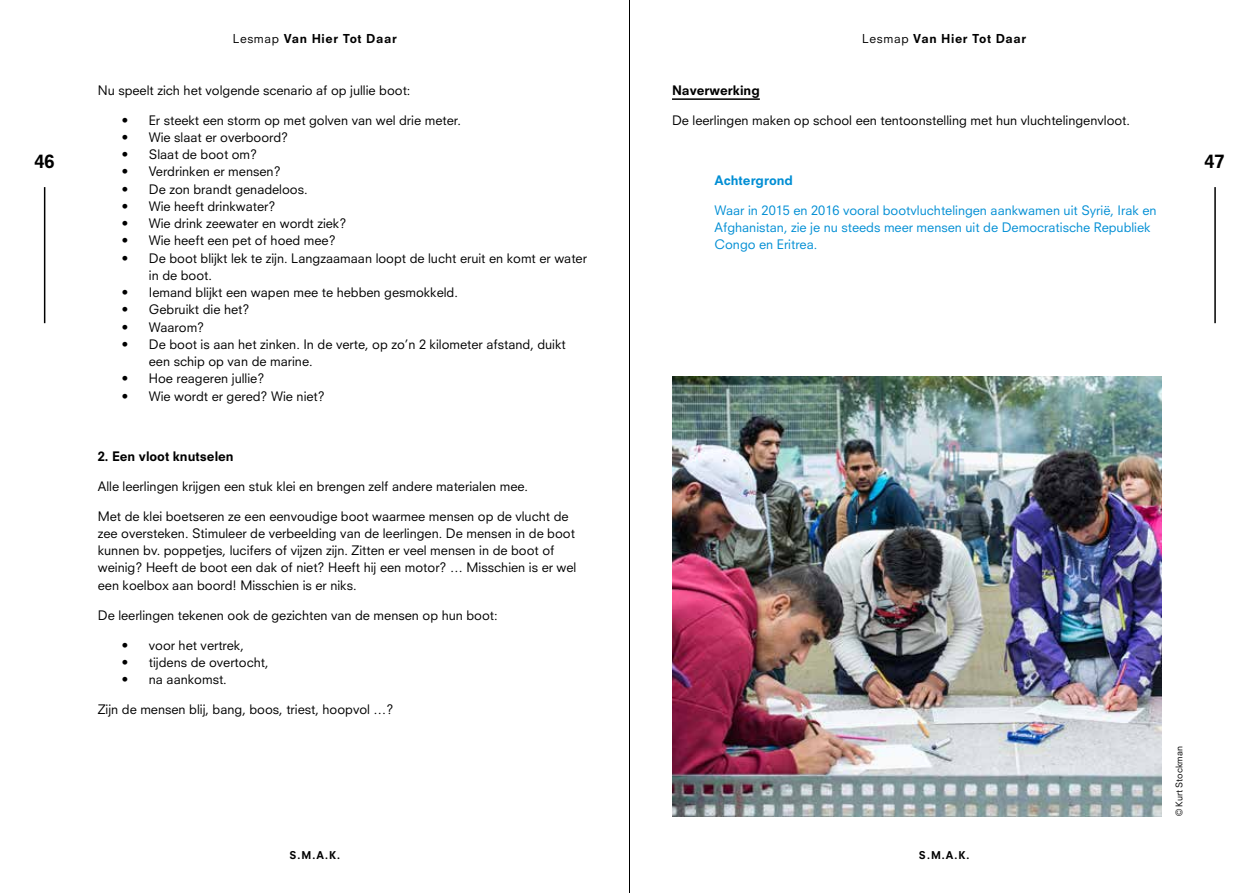
<style>
.page{position:relative;width:1259px;height:893px;background:#fff}
.page>*{position:absolute;margin:0;border:0;box-sizing:border-box;transform-origin:0 0}
.t1{font:800 18px "Neuzeit SLT Std";color:#000}
.t2{font:12.75px/17.2px "Neuzeit SLT Std";color:#000}
.t3{font:12.75px/17.2px "Neuzeit SLT Std";color:#008ed4}
.t4{font:800 12.75px "Neuzeit SLT Std";color:#000}
.t5{font:800 12.75px "Neuzeit SLT Std";color:#008ed4}
.t6{font:800 12px "Neuzeit SLT Std";letter-spacing:.05em;color:#000}
.t7{font:800 10.5px "Neuzeit SLT Std";color:#000}
.t8{font:9px "Neuzeit SLT Std";color:#000}
.s1{font-weight:400}
</style>
<div class="page">
<hr style="left:44px;top:187px;width:1px;height:136px;background:#000">
<hr style="left:1214px;top:187px;width:1px;height:136px;background:#000">
<hr style="left:629px;top:0;width:1px;height:893px;background:#000">
<hr style="left:672px;top:98px;width:88px;height:2px;background:#000">
<img style="left:672px;top:376px;width:489px;height:440px">
<p class="t6" style="left:233px;top:31px;width:165px"><span class="s1">Lesmap</span> Van Hier Tot Daar</p>
<p class="t6" style="left:862px;top:31px;width:165px"><span class="s1">Lesmap</span> Van Hier Tot Daar</p>
<p class="t4" style="left:672px;top:82px;width:89px">Naverwerking</p>
<p class="t2" style="left:672px;top:111px;width:459px">De leerlingen maken op school een tentoonstelling met hun vluchtelingenvloot.</p>
<p class="t2" style="left:98px;top:81px;width:314px">Nu speelt zich het volgende scenario af op jullie boot:</p>
<p class="t2" style="left:122px;top:111px;width:340px">• Er steekt een storm op met golven van wel drie meter.</p>
<p class="t2" style="left:122px;top:128px;width:168px">• Wie slaat er overboord?</p>
<p class="t2" style="left:122px;top:146px;width:137px">• Slaat de boot om?</p>
<p class="t2" style="left:122px;top:163px;width:160px">• Verdrinken er mensen?</p>
<p class="t2" style="left:122px;top:180px;width:187px">• De zon brandt genadeloos.</p>
<p class="t2" style="left:122px;top:197px;width:155px">• Wie heeft drinkwater?</p>
<p class="t2" style="left:122px;top:215px;width:226px">• Wie drink zeewater en wordt ziek?</p>
<p class="t2" style="left:122px;top:232px;width:215px">• Wie heeft een pet of hoed mee?</p>
<p class="t2" style="left:149px;top:249px;width:439px;text-indent:-27px">• De boot blijkt lek te zijn. Langzaamaan loopt de lucht eruit en komt er water in de boot.</p>
<p class="t2" style="left:122px;top:284px;width:338px">• Iemand blijkt een wapen mee te hebben gesmokkeld.</p>
<p class="t2" style="left:122px;top:301px;width:129px">• Gebruikt die het?</p>
<p class="t2" style="left:122px;top:318px;width:84px">• Waarom?</p>
<p class="t2" style="left:149px;top:335px;width:418px;text-indent:-27px">• De boot is aan het zinken. In de verte, op zo’n 2 kilometer afstand, duikt een schip op van de marine.</p>
<p class="t2" style="left:122px;top:370px;width:144px">• Hoe reageren jullie?</p>
<p class="t2" style="left:122px;top:387px;width:205px">• Wie wordt er gered? Wie niet?</p>
<h1 class="t1" style="left:35px;top:151px;width:22px">46</h1>
<h1 class="t1" style="left:1204px;top:151px;width:22px">47</h1>
<p class="t5" style="left:714px;top:172px;width:80px">Achtergrond</p>
<p class="t3" style="left:714px;top:201px;width:443px">Waar in 2015 en 2016 vooral bootvluchtelingen aankwamen uit Syrië, Irak en<br>Afghanistan, zie je nu steeds meer mensen uit de Democratische Republiek<br>Congo en Eritrea.</p>
<p class="t4" style="left:98px;top:448px;width:137px">2. Een vloot knutselen</p>
<p class="t2" style="left:98px;top:477px;width:432px">Alle leerlingen krijgen een stuk klei en brengen zelf andere materialen mee.</p>
<p class="t2" style="left:98px;top:507px;width:480px">Met de klei boetseren ze een eenvoudige boot waarmee mensen op de vlucht de zee oversteken. Stimuleer de verbeelding van de leerlingen. De mensen in de boot kunnen bv. poppetjes, lucifers of vijzen zijn. Zitten er veel mensen in de boot of weinig? Heeft de boot een dak of niet? Heeft hij een motor? … Misschien is er wel een koelbox aan boord! Misschien is er niks.</p>
<p class="t2" style="left:98px;top:606px;width:401px">De leerlingen tekenen ook de gezichten van de mensen op hun boot:</p>
<p class="t2" style="left:122px;top:636px;width:124px">• voor het vertrek,</p>
<p class="t2" style="left:122px;top:653px;width:148px">• tijdens de overtocht,</p>
<p class="t2" style="left:122px;top:671px;width:106px">• na aankomst.</p>
<p class="t2" style="left:98px;top:701px;width:297px">Zijn de mensen blij, bang, boos, triest, hoopvol …?</p>
<p class="t7" style="left:289px;top:848px;width:52px">S.M.A.K.</p>
<p class="t7" style="left:919px;top:848px;width:52px">S.M.A.K.</p>
<p class="t8" style="left:1173px;top:816px;width:72px;rotate:-90deg">© Kurt Stockman</p>
</div>
